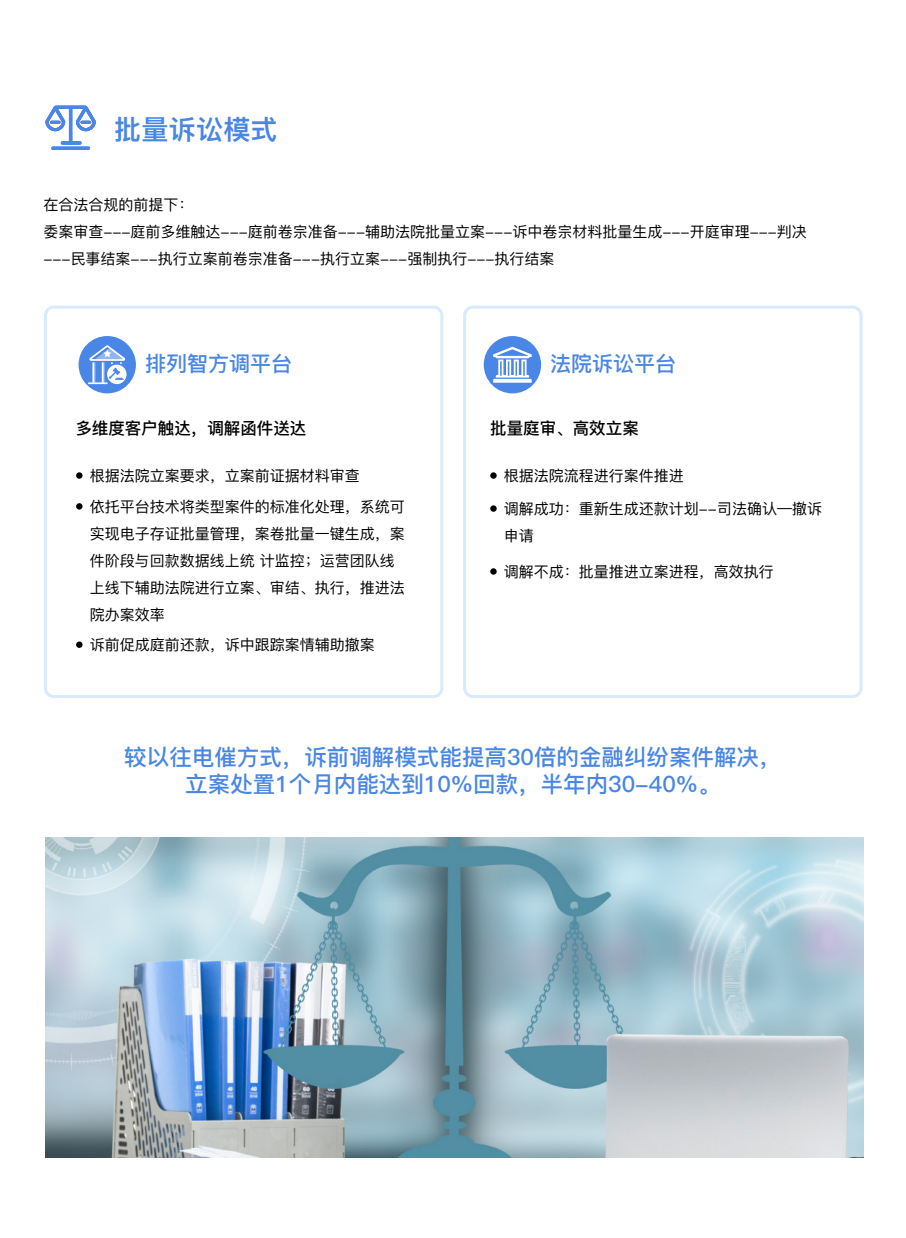
<style>
.page{position:relative;width:906px;height:1238px;background:#fff}
.page>*{position:absolute;margin:0;border:0;box-sizing:border-box;transform-origin:0 0}
.t1{font:27px "Ping Fang SC Heavy";letter-spacing:.01em;color:#4986e5}
.t2{font:22.5px/27px "Ping Fang SC Bold";color:#4986e5;text-align:center}
.t3{font:21px "Ping Fang SC Bold";color:#4986e5}
.t4{font:16.5px "Ping Fang SC Bold";color:#000}
.t5{font:15px/27px "Ping Fang SC";color:#000}
</style>
<div class="page">
<div style="left:79px;top:336px;width:57px;height:57px;background:#4986e5;border-radius:50%"></div>
<svg style="left:88px;top:345px;width:39px;height:39px"></svg>
<hr style="left:92px;top:362px;width:2px;height:21px;background:#fff">
<div style="left:76px;top:472px;width:7px;height:6px;background:#000;border-radius:50%"></div>
<div style="left:76px;top:503px;width:7px;height:6px;background:#000;border-radius:50%"></div>
<div style="left:76px;top:641px;width:7px;height:7px;background:#000;border-radius:50%"></div>
<div style="left:44px;top:305px;width:399px;height:393px;border:3px solid #d9e9ff;border-radius:9px"></div>
<div style="left:463px;top:305px;width:399px;height:393px;border:3px solid #d9e9ff;border-radius:9px"></div>
<div style="left:484px;top:336px;width:57px;height:57px;background:#4986e5;border-radius:50%"></div>
<svg style="left:493px;top:347px;width:39px;height:36px"></svg>
<div style="left:490px;top:472px;width:7px;height:6px;background:#000;border-radius:50%"></div>
<div style="left:490px;top:505px;width:7px;height:6px;background:#000;border-radius:50%"></div>
<div style="left:490px;top:568px;width:7px;height:6px;background:#000;border-radius:50%"></div>
<svg style="left:45px;top:106px;width:51px;height:44px"></svg>
<img style="left:46px;top:837px;width:817px;height:319px">
<h1 class="t1" style="left:114px;top:113px;width:165px">批量诉讼模式</h1>
<p class="t5" style="left:43px;top:191px;width:765px">在合法合规的前提下：<br>委案审查---庭前多维触达---庭前卷宗准备---辅助法院批量立案---诉中卷宗材料批量生成---开庭审理---判决---民事结案---执行立案前卷宗准备---执行立案---强制执行---执行结案</p>
<h3 class="t3" style="left:145px;top:351px;width:149px">排列智方调平台</h3>
<p class="t4" style="left:75px;top:418px;width:233px">多维度客户触达，调解函件送达</p>
<p class="t5" style="left:90px;top:460px;width:316px;line-height:30.9px">根据法院立案要求，立案前证据材料审查<br>依托平台技术将类型案件的标准化处理，系统可</p>
<p class="t5" style="left:90px;top:520px;width:316px">实现电子存证批量管理，案卷批量一键生成，案件阶段与回款数据线上统 计监控；运营团队线上线下辅助法院进行立案、审结、执行，推进法院办案效率</p>
<p class="t5" style="left:90px;top:631px;width:286px">诉前促成庭前还款，诉中跟踪案情辅助撤案</p>
<h3 class="t3" style="left:550px;top:351px;width:128px">法院诉讼平台</h3>
<p class="t4" style="left:490px;top:418px;width:150px">批量庭审、高效立案</p>
<p class="t5" style="left:504px;top:462px;width:181px">根据法院流程进行案件推进</p>
<p class="t5" style="left:504px;top:495px;width:320px">调解成功：重新生成还款计划--司法确认—撤诉申请</p>
<p class="t5" style="left:504px;top:558px;width:271px">调解不成：批量推进立案进程，高效执行</p>
<h2 class="t2" style="left:124px;top:744px;width:659px">较以往电催方式，诉前调解模式能提高30倍的金融纠纷案件解决，立案处置1个月内能达到10%回款，半年内30-40%。</h2>
</div>
